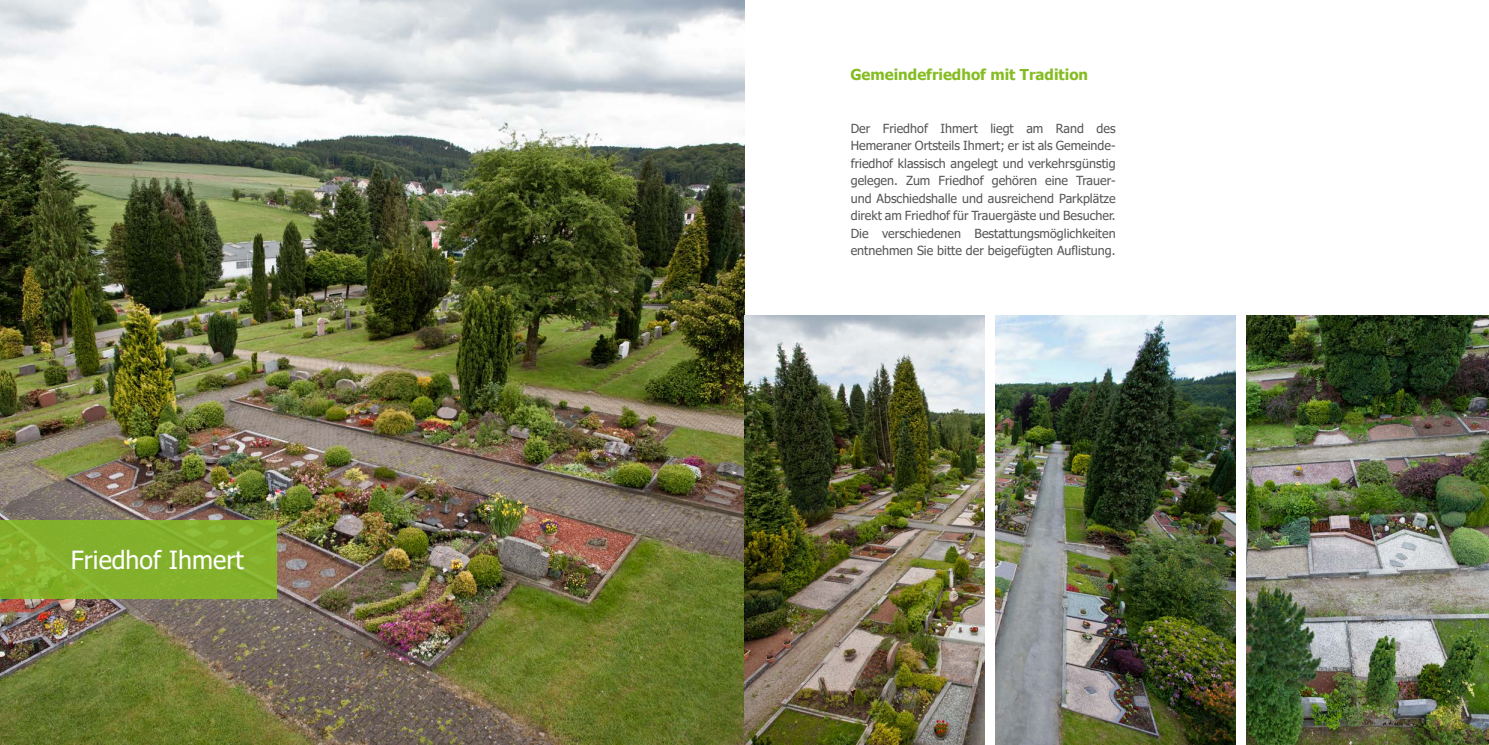
<style>
.page{position:relative;width:1489px;height:745px;background:#fff}
.page>*{position:absolute;margin:0;border:0;box-sizing:border-box;transform-origin:0 0}
.t1{font:25px "Tahoma";color:#fff}
.t2{font:700 15px "Tahoma";color:#85bc21}
.t3{font:12.5px/17.5px "Tahoma";color:#565655;text-align:justify}
</style>
<div class="page">
<img style="left:0;top:0;width:744px;height:744px">
<svg style="left:0;top:520px;width:276px;height:78px;background:#85b02c"></svg>
<img style="left:995px;top:315px;width:240px;height:429px">
<img style="left:744px;top:315px;width:240px;height:429px">
<img style="left:1246px;top:315px;width:242px;height:429px">
<p class="t1" style="left:71px;top:543px;width:174px">Friedhof Ihmert</p>
<p class="t2" style="left:850px;top:64px;width:239px">Gemeindefriedhof mit Tradition</p>
<p class="t3" style="left:850px;top:120px;width:266px">Der Friedhof Ihmert liegt am Rand des Hemeraner Ortsteils Ihmert; er ist als Gemeinde&shy;friedhof klassisch angelegt und verkehrsgünstig gelegen. Zum Friedhof gehören eine Trauer&shy;und Abschiedshalle und ausreichend Parkplätze direkt am Friedhof für Trauergäste und Besucher.<br>Die verschiedenen Bestattungsmöglichkeiten entnehmen Sie bitte der beigefügten Auflistung.</p>
</div>
